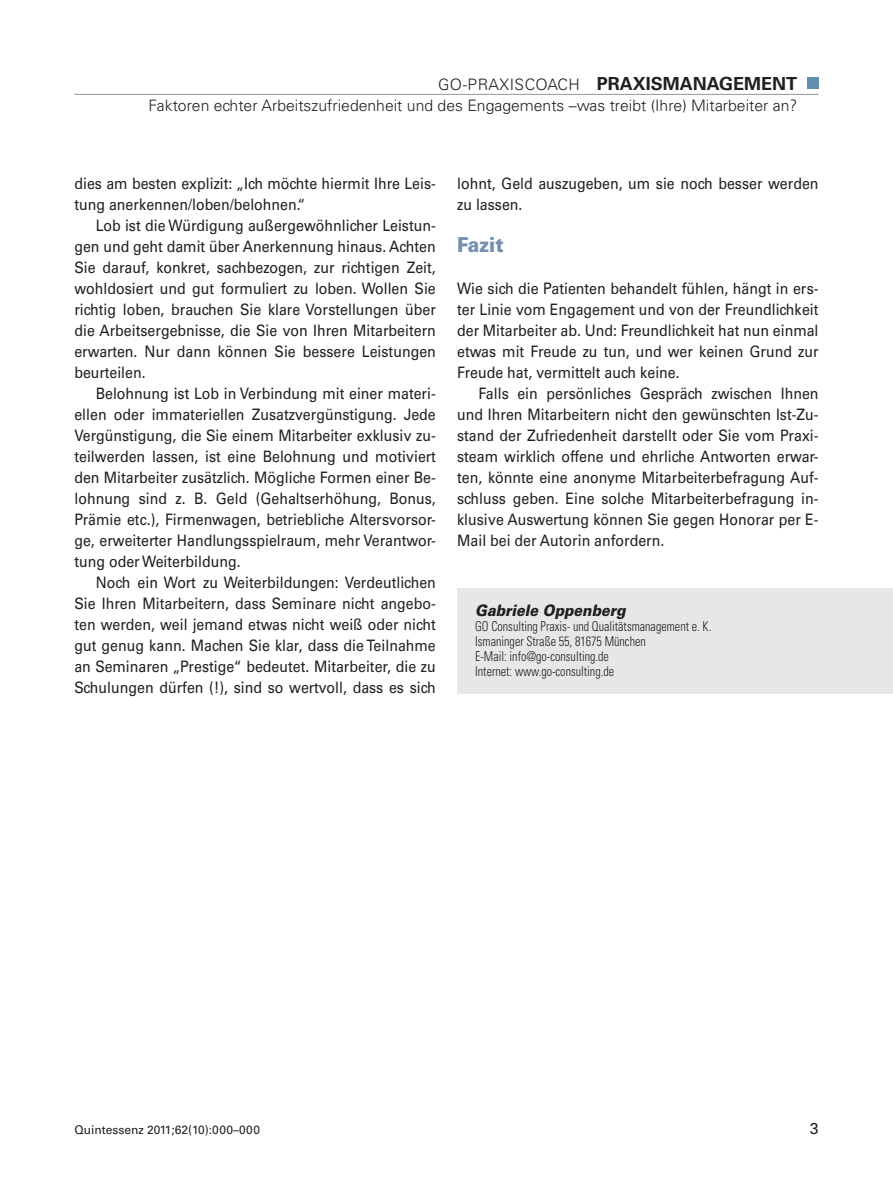
<style>
.page{position:relative;width:893px;height:1191px;background:#fff}
.page>*{position:absolute;margin:0;border:0;box-sizing:border-box;transform-origin:0 0}
.t1{font:900 20.7px "Univers LT Std";letter-spacing:-.01em;color:#728fb2;scale:.9 1}
.t2{font:700 18px "Univers LT Std";color:#231f20}
.t3{font:15.75px/21px "Univers LT Std";color:#231f20;text-align:justify;scale:.9 1}
.t4{font:300 15.75px "Univers LT Std";color:#231f20}
.t5{font:italic 900 15.75px "Univers LT Std";color:#231f20;scale:.9 1}
.t6{font:15.75px "Univers LT Std";color:#231f20}
.t7{font:300 condensed 13.5px/15px "Univers LT Std";color:#231f20;scale:.9 1}
.t8{font:12px "Univers LT Std";color:#231f20}
.s1{font-weight:300;font-size:15.75px}
</style>
<div class="page">
<hr style="left:74px;top:94px;width:745px;height:1px;background:#939598">
<div style="left:457px;top:588px;width:436px;height:105px;background:#e6e7e9"></div>
<svg style="left:679px;top:77px;width:140px;height:18px"></svg>
<p class="t2" style="left:438px;top:73px;width:361px"><span class="s1">GO-PRAXISCOACH</span> PRAXISMANAGEMENT</p>
<p class="t4" style="left:148px;top:96px;width:650px">Faktoren echter Arbeitszufriedenheit und des Engagements –was treibt (Ihre) Mitarbeiter an?</p>
<p class="t3" style="left:74px;top:173px;width:403px">dies am besten explizit: „Ich möchte hiermit Ihre Leis&shy;tung anerkennen/loben/belohnen.“</p>
<p class="t3" style="left:74px;top:215px;width:403px;text-indent:21px">Lob ist die Würdigung außergewöhnlicher Leistun&shy;gen und geht damit über Anerkennung hinaus. Achten Sie darauf, konkret, sachbezogen, zur richtigen Zeit, wohldosiert und gut formuliert zu loben. Wollen Sie richtig loben, brauchen Sie klare Vorstellungen über die Arbeitsergebnisse, die Sie von Ihren Mitarbeitern erwarten. Nur dann können Sie bessere Leistungen beurteilen.</p>
<p class="t3" style="left:74px;top:383px;width:403px;text-indent:21px">Belohnung ist Lob in Verbindung mit einer materi&shy;ellen oder immateriellen Zusatzvergünstigung. Jede Vergünstigung, die Sie einem Mitarbeiter exklusiv zu&shy;teilwerden lassen, ist eine Belohnung und motiviert den Mitarbeiter zusätzlich. Mögliche Formen einer Be&shy;lohnung sind z. B. Geld (Gehaltserhöhung, Bonus, Prämie etc.), Firmenwagen, betriebliche Altersvorsor&shy;ge, erweiterter Handlungsspielraum, mehr Verantwor&shy;tung oder Weiterbildung.</p>
<p class="t3" style="left:74px;top:572px;width:403px;text-indent:21px">Noch ein Wort zu Weiterbildungen: Verdeutlichen Sie Ihren Mitarbeitern, dass Seminare nicht angebo&shy;ten werden, weil jemand etwas nicht weiß oder nicht gut genug kann. Machen Sie klar, dass die Teilnahme an Seminaren „Prestige“ bedeutet. Mitarbeiter, die zu Schulungen dürfen (!), sind so wertvoll, dass es sich</p>
<p class="t3" style="left:457px;top:173px;width:403px">lohnt, Geld auszugeben, um sie noch besser werden zu lassen.</p>
<h1 class="t1" style="left:457px;top:232px;width:53px">Fazit</h1>
<p class="t3" style="left:457px;top:278px;width:403px">Wie sich die Patienten behandelt fühlen, hängt in ers&shy;ter Linie vom Engagement und von der Freundlichkeit der Mitarbeiter ab. Und: Freundlichkeit hat nun einmal etwas mit Freude zu tun, und wer keinen Grund zur Freude hat, vermittelt auch keine.</p>
<p class="t3" style="left:457px;top:383px;width:403px;text-indent:21px">Falls ein persönliches Gespräch zwischen Ihnen und Ihren Mitarbeitern nicht den gewünschten Ist-Zu&shy;stand der Zufriedenheit darstellt oder Sie vom Praxi&shy;steam wirklich offene und ehrliche Antworten erwar&shy;ten, könnte eine anonyme Mitarbeiterbefragung Auf&shy;schluss geben. Eine solche Mitarbeiterbefragung in&shy;klusive Auswertung können Sie gegen Honorar per E-Mail bei der Autorin anfordern.</p>
<p class="t5" style="left:475px;top:601px;width:169px">Gabriele Oppenberg</p>
<p class="t7" style="left:475px;top:619px;width:264px">GO Consulting Praxis- und Qualitätsmanagement e. K.<br>Ismaninger Straße 55, 81675 München<br>E-Mail: info@go-consulting.de<br>Internet: www.go-consulting.de</p>
<p class="t8" style="left:74px;top:1123px;width:187px">Quintessenz 2011;62(10):000–000</p>
<p class="t6" style="left:810px;top:1119px;width:10px">3</p>
</div>
